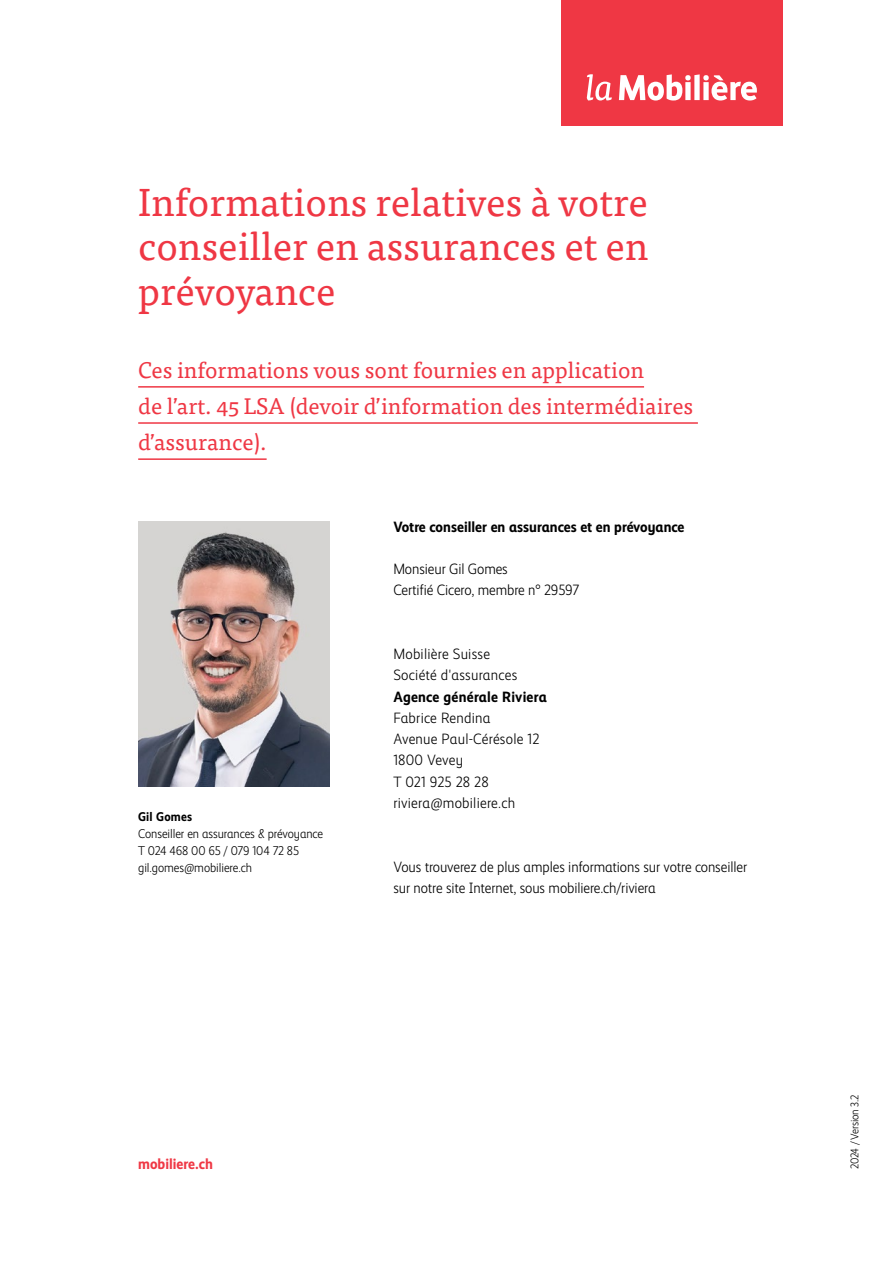
<style>
.page{position:relative;width:893px;height:1263px;background:#fff}
.page>*{position:absolute;margin:0;border:0;box-sizing:border-box;transform-origin:0 0}
.subheadline-1{font:39px/44.7px "Tisa Pro";color:#ef3744;text-align:justify}
.Lead_Unterstrichen_1{font:22.5px/36.2px "Tisa Pro";color:#ef3744}
.paragraph_aftersubhe{font:300 15px/21.3px "Mobiliar Realist";letter-spacing:-.005em;color:#000}
.Adresse{font:300 15px/21.3px "Mobiliar Realist";letter-spacing:.015em;color:#000}
.paragraph_01{font:300 15px "Mobiliar Realist";letter-spacing:-.005em;color:#000}
.subheadline-2{font:700 15px "Mobiliar Realist";color:#000}
.Standort{font:700 15px "Mobiliar Realist";letter-spacing:.015em;color:#000}
.Email{font:300 15px "Mobiliar Realist";letter-spacing:.015em;color:#000}
.t1{font:700 15px "Mobiliar Realist";color:#ef3744}
.paragraph_02{font:300 12.75px "Mobiliar Realist";letter-spacing:-.005em;color:#000}
.paragraph_02-2{font:700 12.75px "Mobiliar Realist";letter-spacing:.015em;color:#000}
.paragraph{font:300 11.25px "Mobiliar Realist";letter-spacing:-.005em;color:#000}
</style>
<div class="page">
<hr style="left:138px;top:386px;width:506px;height:2px;background:#ef3744">
<hr style="left:138px;top:422px;width:560px;height:2px;background:#ef3744">
<hr style="left:138px;top:458px;width:129px;height:2px;background:#ef3744">
<img style="left:138px;top:521px;width:192px;height:266px">
<div style="left:561px;top:0;width:221px;height:125px;background:#ef3744"></div>
<svg style="left:619px;top:74px;width:138px;height:27px"></svg>
<svg style="left:587px;top:74px;width:25px;height:26px"></svg>
<p class="subheadline-1" style="left:138px;top:177px;width:512px">Informations relatives à votre conseiller en assurances et en prévoyance</p>
<p class="Lead_Unterstrichen_1" style="left:138px;top:351px;width:557px">Ces informations vous sont fournies en application<br>de lʼart. 45 LSA (devoir dʼinformation des intermédiaires dʼassurance).</p>
<p class="subheadline-2" style="left:393px;top:518px;width:293px">Votre conseiller en assurances et en prévoyance</p>
<p class="paragraph_01" style="left:393px;top:561px;width:116px">Monsieur Gil Gomes</p>
<p class="paragraph_01" style="left:393px;top:582px;width:187px">Certifié Cicero, membre n° 29597</p>
<p class="Adresse" style="left:393px;top:643px;width:125px">Mobilière Suisse<br>Société d'assurances</p>
<p class="Standort" style="left:393px;top:688px;width:155px">Agence générale Riviera</p>
<p class="Adresse" style="left:393px;top:707px;width:99px">Fabrice Rendina</p>
<p class="Adresse" style="left:393px;top:729px;width:148px">Avenue Paul-Cérésole 12</p>
<p class="Adresse" style="left:393px;top:750px;width:71px">1800 Vevey</p>
<p class="Adresse" style="left:393px;top:771px;width:97px">T 021 925 28 28</p>
<p class="Email" style="left:393px;top:794px;width:123px">riviera@mobiliere.ch</p>
<p class="paragraph_02-2" style="left:138px;top:809px;width:56px">Gil Gomes</p>
<p class="paragraph_02" style="left:138px;top:826px;width:186px">Conseiller en assurances &amp; prévoyance</p>
<p class="paragraph_02" style="left:138px;top:843px;width:162px">T 024 468 00 65 / 079 104 72 85</p>
<p class="paragraph_02" style="left:138px;top:860px;width:116px">gil.gomes@mobiliere.ch</p>
<p class="paragraph_aftersubhe" style="left:393px;top:856px;width:355px">Vous trouverez de plus amples informations sur votre conseiller sur notre site Internet, sous mobiliere.ch/riviera</p>
<p class="t1" style="left:138px;top:1155px;width:76px">mobiliere.ch</p>
<p class="paragraph" style="left:848px;top:1169px;width:77px;rotate:-90deg">2024 /Version 3.2</p>
</div>
